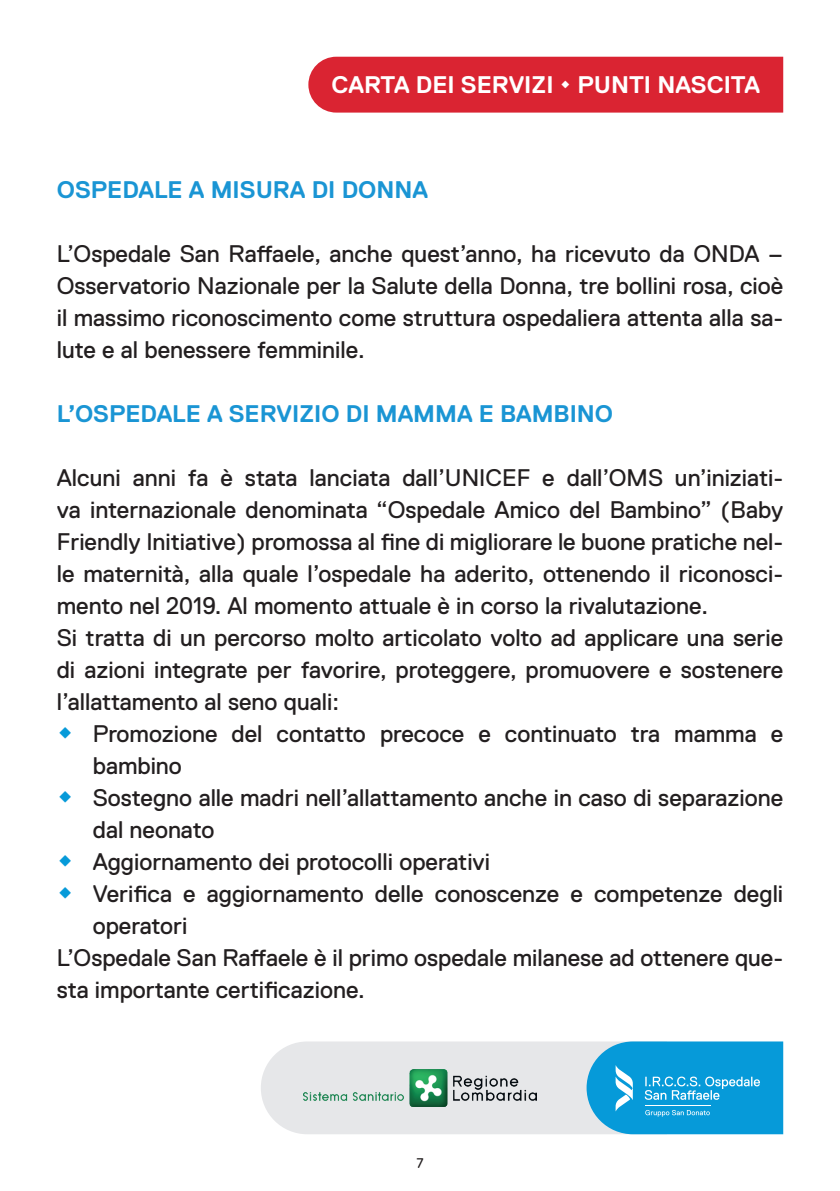
<style>
.page{position:relative;width:840px;height:1191px;background:#fff}
.page>*{position:absolute;margin:0;border:0;box-sizing:border-box;transform-origin:0 0}
.t1{font:24px/32px "Replica";color:#231f20}
.t2{font:700 24px "Replica";color:#1a95d4}
.t3{font:700 24px "Replica";color:#fff}
.t4{font:14px "Replica";color:#231f20}
.s1{font-weight:700;font-size:36px;color:#069ad9}
</style>
<div class="page">
<div style="left:308px;top:57px;width:474px;height:56px;background:#da2432"></div>
<svg style="left:261px;top:1041px;width:521px;height:93px;background:#8ec9e3"></svg>
<img style="left:303px;top:1069px;width:233px;height:37px">
<p class="t3" style="left:331px;top:71px;width:429px">CARTA DEI SERVIZI • PUNTI NASCITA</p>
<p class="t2" style="left:57px;top:176px;width:373px">OSPEDALE A MISURA DI DONNA</p>
<p class="t1" style="left:57px;top:237px;width:727px;text-align:justify">L’Ospedale San Raffaele, anche quest’anno, ha ricevuto da ONDA – Osservatorio Nazionale per la Salute della Donna, tre bollini rosa, cioè il massimo riconoscimento come struttura ospedaliera attenta alla sa&shy;lute e al benessere femminile.</p>
<p class="t2" style="left:57px;top:400px;width:557px">L’OSPEDALE A SERVIZIO DI MAMMA E BAMBINO</p>
<p class="t1" style="left:57px;top:461px;width:727px">Alcuni anni fa è stata lanciata dall’UNICEF e dall’OMS un’iniziati&shy;va internazionale denominata “Ospedale Amico del Bambino” (Baby Friendly Initiative) promossa al fine di migliorare le buone pratiche nel&shy;le maternità, alla quale l’ospedale ha aderito, ottenendo il riconosci&shy;mento nel 2019. Al momento attuale è in corso la rivalutazione.<br>Si tratta di un percorso molto articolato volto ad applicare una serie di azioni integrate per favorire, proteggere, promuovere e sostenere l’allattamento al seno quali:</p>
<p class="t1" style="left:93px;top:717px;width:691px;text-indent:-36px"><span class="s1">•</span> Promozione del contatto precoce e continuato tra mamma e bambino</p>
<p class="t1" style="left:93px;top:781px;width:691px;text-indent:-36px"><span class="s1">•</span> Sostegno alle madri nell’allattamento anche in caso di separazione dal neonato</p>
<p class="t1" style="left:57px;top:845px;width:434px"><span class="s1">•</span> Aggiornamento dei protocolli operativi</p>
<p class="t1" style="left:57px;top:877px;width:727px"><span class="s1">•</span> Verifica e aggiornamento delle conoscenze e competenze degli</p>
<p class="t1" style="left:93px;top:909px;width:96px">operatori</p>
<p class="t1" style="left:57px;top:941px;width:727px">L’Ospedale San Raffaele è il primo ospedale milanese ad ottenere que-</p>
<p class="t1" style="left:57px;top:973px;width:309px">sta importante certificazione.</p>
<p class="t4" style="left:416px;top:1155px;width:9px">7</p>
</div>
